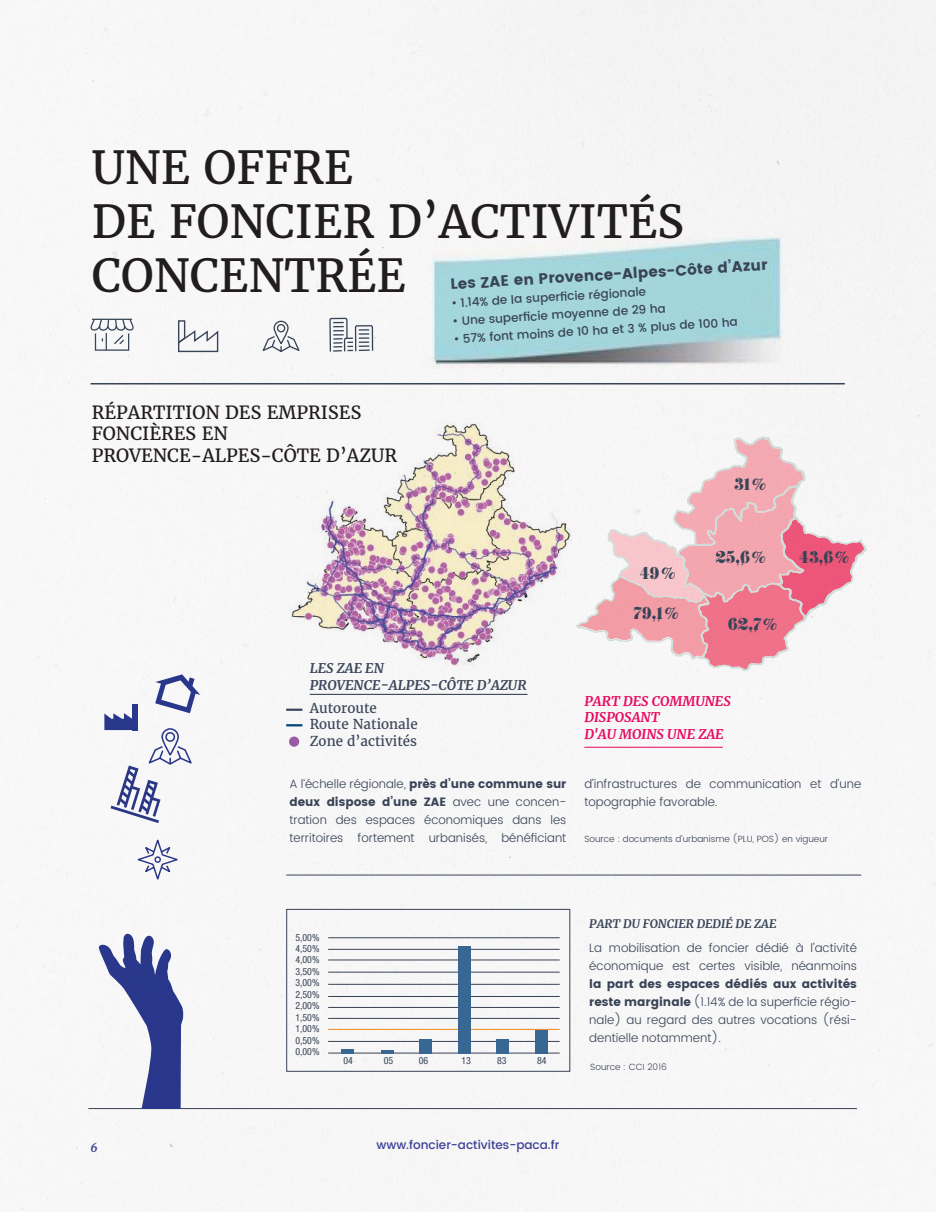
<style>
.page{position:relative;width:936px;height:1212px;background:#fff}
.page>*{position:absolute;margin:0;border:0;box-sizing:border-box;transform-origin:0 0}
.t1{font:45px/54px "Merriweather";color:#241f1f}
.t2{font:18px/21.6px "Merriweather";color:#241f1f}
.t3{font:17.25px "K22 Didoni";color:#3b475a}
.t4{font:15px "Poppins";color:#3b475a}
.t5{font:italic 700 13.5px/16.2px "Merriweather";color:#ef0a64}
.t6{font:13.5px/16.2px "Merriweather";color:#3b475a}
.t7{font:italic 700 13.5px/16.2px "Merriweather";color:#3b475a}
.t8{font:300 12px/18px "Poppins";color:#3b475a;text-align:justify}
.t9{font:500 12px "Poppins";color:#3b475a}
.t10{font:500 12px "Poppins";color:#3f429c}
.t11{font:italic 700 12px "Merriweather";color:#3f429c}
.t12{font:italic 700 11.85px "Merriweather";color:#3b475a}
.t13{font:condensed 9.9px/11.4px "Helvetica Neue";color:#3b475a;text-align:justify}
.t14{font:300 9px "Poppins";color:#3b475a}
.s1{font-family:"Times";font-weight:700}
.s2{font-weight:400}
</style>
<div class="page">
<img style="left:0;top:0;width:935px;height:1212px">
<hr style="left:310px;top:694px;width:217px;height:1px;background:#3b475a">
<div style="left:289px;top:736px;width:10px;height:11px;background:#9a5ba6;border-radius:50%"></div>
<svg style="left:286px;top:724px;width:16px;height:2px"></svg>
<svg style="left:286px;top:709px;width:16px;height:2px"></svg>
<h1 class="t1" style="left:92px;top:140px;width:594px">UNE OFFRE<br>DE FONCIER D’ACTIVITÉS<br>CONCENTRÉE</h1>
<p class="t4" style="left:450px;top:277px;width:319px;rotate:-4deg">Les ZAE en Provence-Alpes-Côte d’Azur</p>
<p class="t9" style="left:451px;top:295px;width:196px;rotate:-4deg">• 1.14% de la superfi cie régionale</p>
<p class="t9" style="left:452px;top:313px;width:215px;rotate:-4deg">• Une superfi cie moyenne de 29 ha</p>
<p class="t9" style="left:453px;top:331px;width:286px;rotate:-4deg">• 57% font moins de 10 ha et 3 % plus de 100 ha</p>
<h2 class="t2" style="left:92px;top:401px;width:307px">RÉPARTITION DES EMPRISES<br>FONCIÈRES EN<br>PROVENCE-ALPES-CÔTE D’AZUR</h2>
<p class="t7" style="left:310px;top:660px;width:218px">LES ZAE EN<br>PROVENCE-ALPES-CÔTE D’AZUR</p>
<p class="t6" style="left:310px;top:700px;width:109px">Autoroute<br>Route Nationale<br>Zone d’activités</p>
<h3 class="t3" style="left:639px;top:565px;width:39px">49<span class="s1">%</span></h3>
<h3 class="t3" style="left:633px;top:606px;width:48px">79,.,1<span class="s1">%</span></h3>
<h3 class="t3" style="left:734px;top:477px;width:35px">31<span class="s1">%</span></h3>
<h3 class="t3" style="left:715px;top:550px;width:54px">25,.,6<span class="s1">%</span></h3>
<h3 class="t3" style="left:727px;top:617px;width:52px">62,.,7<span class="s1">%</span></h3>
<h3 class="t3" style="left:799px;top:550px;width:53px">43,.,6<span class="s1">%</span></h3>
<p class="t5" style="left:584px;top:693px;width:148px">PART DES COMMUNES<br>DISPOSANT<br>D'AU MOINS UNE ZAE</p>
<p class="t8" style="left:289px;top:775px;width:278px">A l‘échelle régionale, <span class="s2">près d’une commune sur deux dispose d’une ZAE</span> avec une concen&shy;tration des espaces économiques dans les territoires fortement urbanisés, bénéficiant</p>
<p class="t8" style="left:584px;top:775px;width:278px">d’infrastructures de communication et d’une topographie favorable.</p>
<p class="t14" style="left:584px;top:833px;width:245px">Source : documents d’urbanisme (PLU, POS) en vigueur</p>
<p class="t13" style="left:295px;top:931px;width:26px">5,00% 4,50% 4,00% 3,50% 3,00% 2,50% 2,00% 1,50% 1,00% 0,50% 0,00%</p>
<p class="t13" style="left:343px;top:1055px;width:11px">04</p>
<p class="t13" style="left:384px;top:1055px;width:11px">05</p>
<p class="t13" style="left:419px;top:1055px;width:11px">06</p>
<p class="t13" style="left:461px;top:1055px;width:11px">13</p>
<p class="t13" style="left:497px;top:1055px;width:11px">83</p>
<p class="t13" style="left:537px;top:1055px;width:11px">84</p>
<p class="t11" style="left:91px;top:1139px;width:9px">6</p>
<p class="t10" style="left:376px;top:1136px;width:184px">www.foncier-activites-paca.fr</p>
<p class="t12" style="left:589px;top:915px;width:189px">PART DU FONCIER DEDIÉ DE ZAE</p>
<p class="t8" style="left:589px;top:939px;width:269px">La mobilisation de foncier dédié à l’activité économique est certes visible, néanmoins</p>
<p class="t8" style="left:589px;top:975px;width:269px"><span class="s2">la part des espaces dédiés aux activités reste marginale</span> (1.14% de la superficie régio&shy;nale) au regard des autres vocations (rési&shy;dentielle notamment).</p>
<p class="t14" style="left:590px;top:1061px;width:78px">Source : CCI 2016</p>
</div>
